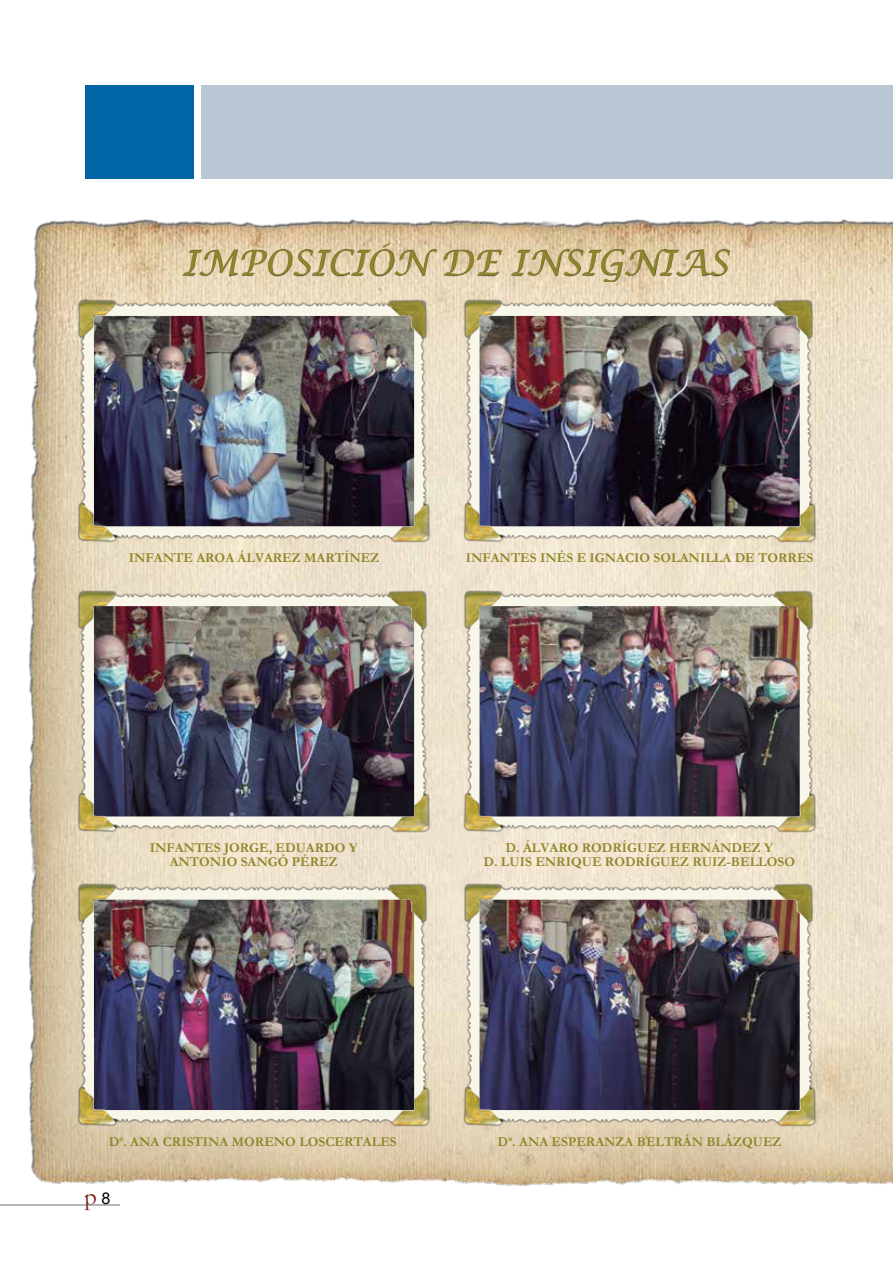
<style>
.page{position:relative;width:893px;height:1263px;background:#fff}
.page>*{position:absolute;margin:0;border:0;box-sizing:border-box;transform-origin:0 0}
.t1{font:italic 34.5px "Lucida Calligraphy";color:#8e8729}
.t2{font:24.3px "Garamond";color:#7b1b16}
.t3{font:700 13.5px/13.5px "Garamond";color:#8e8729;text-align:center}
.s1{font-family:"Arial";font-size:16.2px;color:#000}
</style>
<div class="page">
<hr style="left:0;top:1204px;width:120px;height:2px;background:#939598">
<div style="left:85px;top:85px;width:108px;height:94px;background:#0065a4"></div>
<div style="left:201px;top:85px;width:692px;height:94px;background:#b9c7d4"></div>
<img style="left:29px;top:219px;width:864px;height:967px">
<div style="left:183px;top:246px;width:547px;height:36px;background:#000;opacity:.75"></div>
<img style="left:75px;top:298px;width:357px;height:247px">
<img style="left:94px;top:316px;width:320px;height:210px">
<img style="left:461px;top:298px;width:356px;height:247px">
<img style="left:479px;top:316px;width:321px;height:210px">
<img style="left:75px;top:588px;width:357px;height:247px">
<img style="left:94px;top:606px;width:320px;height:210px">
<img style="left:461px;top:588px;width:356px;height:247px">
<img style="left:479px;top:606px;width:321px;height:210px">
<img style="left:75px;top:881px;width:357px;height:247px">
<img style="left:94px;top:900px;width:320px;height:210px">
<img style="left:461px;top:881px;width:356px;height:247px">
<img style="left:479px;top:900px;width:321px;height:210px">
<h1 class="t1" style="left:182px;top:242px;width:547px">IMPOSICIÓN DE INSIGNIAS</h1>
<p class="t3" style="left:129px;top:551px;width:252px">INFANTE AROA ÁLVAREZ MARTÍNEZ</p>
<p class="t3" style="left:466px;top:551px;width:349px">INFANTES INÉS E IGNACIO SOLANILLA DE TORRES</p>
<p class="t3" style="left:150px;top:841px;width:209px">INFANTES JORGE, EDUARDO Y<br>ANTONIO SANGÓ PÉREZ</p>
<p class="t3" style="left:483px;top:841px;width:313px">D. ÁLVARO RODRÍGUEZ HERNÁNDEZ Y<br>D. LUIS ENRIQUE RODRÍGUEZ RUIZ-BELLOSO</p>
<p class="t3" style="left:109px;top:1135px;width:289px">Dª. ANA CRISTINA MORENO LOSCERTALES</p>
<p class="t3" style="left:498px;top:1135px;width:285px">Dª. ANA ESPERANZA BELTRÁN BLÁZQUEZ</p>
<h2 class="t2" style="left:85px;top:1180px;width:27px">p <span class="s1">8</span></h2>
</div>
